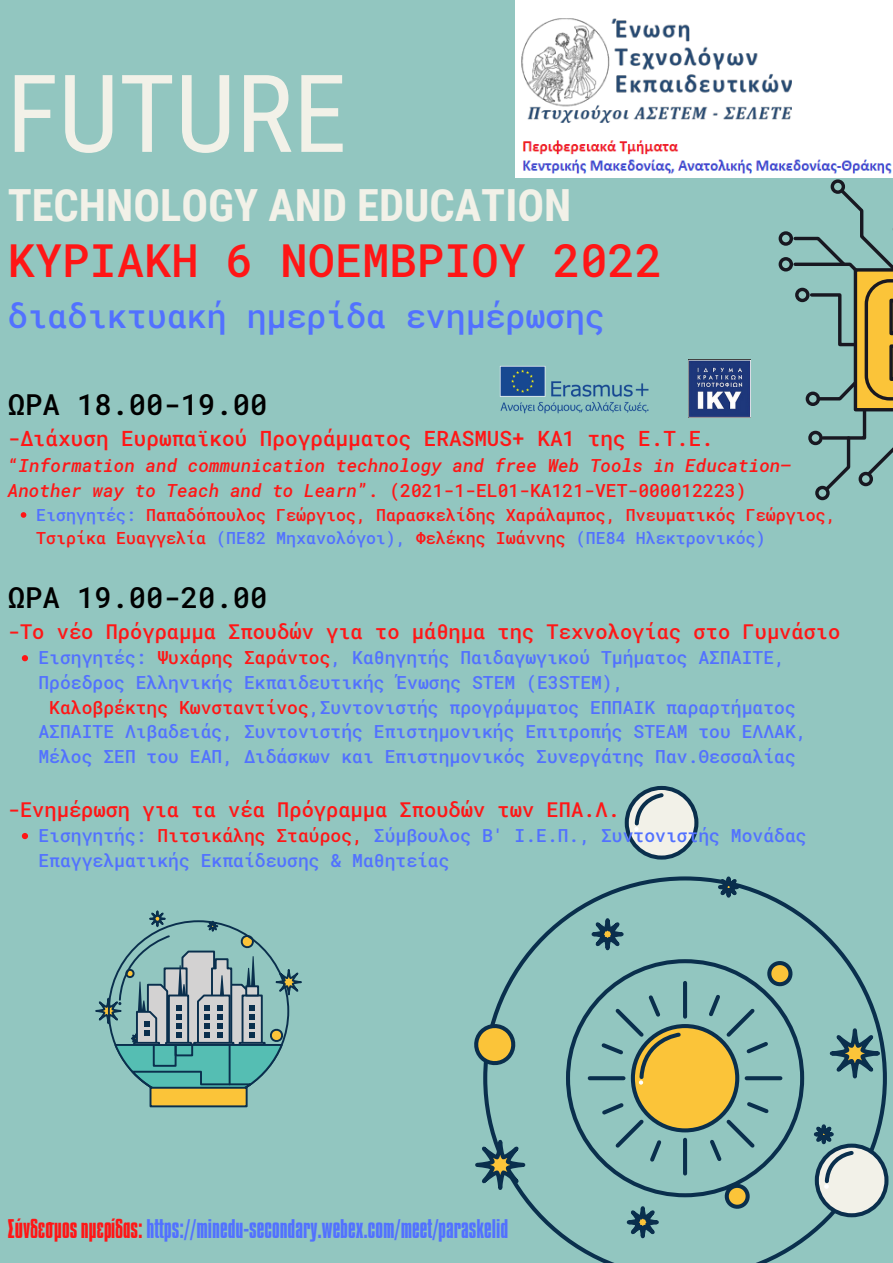
<style>
.page{position:relative;width:893px;height:1263px;background:#92c6c0}
.page>*{position:absolute;margin:0;border:0;box-sizing:border-box;transform-origin:0 0}
.t1{font:107.93px "Roboto Condensed";color:#f2f1e8}
.t2{font:500 45.45px "Roboto Mono";color:#ff1616}
.t3{font:700 44.33px "Roboto Condensed";color:#f2f1e8}
.t4{font:500 33.15px "Roboto Mono";color:#5271ff}
.t5{font:500 28.88px "Roboto Mono";color:#000}
.t6{font:23.17px "Aka Acid GR Compacta";color:#5271ff}
.t7{font:500 21px "Roboto Mono";color:#ff1616}
.t8{font:500 20.4px "Roboto Mono";color:#ff1616}
.t9{font:500 18px/24.8px "Roboto Mono";color:#5271ff}
.t10{font:italic 500 18px/24.8px "Roboto Mono";color:#ff1616}
.t11{font:500 16.65px/23.1px "Roboto Mono";color:#ff1616}
.s1{font-style:normal}
.s2{color:#5271ff}
.s3{color:#ff1616}
</style>
<div class="page">
<svg style="left:474px;top:837px;width:414px;height:426px"></svg>
<div style="left:627px;top:788px;width:69px;height:69px;background:#f2f1e8;border-radius:50%"></div>
<div style="left:625px;top:786px;width:73px;height:73px;border:4px solid #0a2f4d;border-radius:50%"></div>
<svg style="left:632px;top:791px;width:32px;height:40px"></svg>
<svg style="left:95px;top:910px;width:207px;height:177px"></svg>
<hr style="left:229px;top:1045px;width:2px;height:39px;background:#0a2f4d">
<div style="left:150px;top:1088px;width:97px;height:18px;background:#fbc439"></div>
<div style="left:149px;top:1087px;width:99px;height:20px;border:2px solid #0a2f4d"></div>
<div style="left:153px;top:1044px;width:24px;height:23px;border:2px solid #0a2f4d"></div>
<div style="left:175px;top:1044px;width:18px;height:12px;border:2px solid #0a2f4d"></div>
<div style="left:830px;top:179px;width:15px;height:15px;border:3px solid #181821;border-radius:50%"></div>
<div style="left:778px;top:231px;width:15px;height:15px;border:3px solid #181821;border-radius:50%"></div>
<div style="left:778px;top:257px;width:15px;height:14px;border:3px solid #181821;border-radius:50%"></div>
<div style="left:815px;top:486px;width:14px;height:14px;border:3px solid #181821;border-radius:50%"></div>
<svg style="left:791px;top:186px;width:102px;height:307px"></svg>
<img style="left:515px;top:0;width:378px;height:177px">
<svg style="left:21px;top:512px;width:5px;height:6px"></svg>
<svg style="left:22px;top:655px;width:6px;height:6px"></svg>
<svg style="left:22px;top:833px;width:6px;height:6px"></svg>
<img style="left:499px;top:365px;width:150px;height:49px">
<img style="left:689px;top:359px;width:62px;height:59px">
<h1 class="t1" style="left:6px;top:52px;width:342px">FUTURE</h1>
<h3 class="t3" style="left:8px;top:180px;width:565px">TECHNOLOGY AND EDUCATION</h3>
<h2 class="t2" style="left:8px;top:230px;width:656px">ΚΥΡΙΑΚΗ 6 ΝΟΕΜΒΡΙΟΥ 2022</h2>
<h3 class="t4" style="left:8px;top:293px;width:599px">διαδικτυακή ημερίδα ενημέρωσης</h3>
<h3 class="t5" style="left:8px;top:384px;width:261px">ΩΡΑ 18.00-19.00</h3>
<p class="t7" style="left:8px;top:424px;width:707px">-Διάχυση Ευρωπαϊκού Προγράμματος ERASMUS+ ΚΑ1 της Ε.Τ.Ε.</p>
<p class="t10" style="left:8px;top:453px;width:785px"><span class="s1">“</span>Information and communication technology and free Web Tools in Education–<br>Another way to Teach and to Learn<span class="s1">”. (2021-1-EL01-KA121-VET-000012223)</span></p>
<p class="t11" style="left:36px;top:502px;width:801px"><span class="s2">Eισηγητές:</span> Παπαδόπουλος Γεώργιος, Παρασκελίδης Χαράλαμπος, Πνευματικός Γεώργιος,<br>Τσιρίκα Ευαγγελία <span class="s2">(ΠΕ82 Μηχανολόγοι),</span> Φελέκης Ιωάννης <span class="s2">(ΠΕ84 Ηλεκτρονικός)</span></p>
<h3 class="t5" style="left:8px;top:578px;width:261px">ΩΡΑ 19.00-20.00</h3>
<p class="t8" style="left:8px;top:617px;width:834px">-Το νέο Πρόγραμμα Σπουδών για το μάθημα της Τεχνολογίας στο Γυμνάσιο</p>
<p class="t9" style="left:38px;top:645px;width:748px">Εισηγητές: <span class="s3">Ψυχάρης Σαράντος</span>, Καθηγητής Παιδαγωγικού Τμήματος ΑΣΠΑΙΤΕ,<br>Πρόεδρος Ελληνικής Εκπαιδευτικής Ένωσης STEM (Ε3STEM),</p>
<p class="t9" style="left:38px;top:694px;width:769px;text-indent:11px"><span class="s3">Καλοβρέκτης Κωνσταντίνος</span>,Συντονιστής προγράμματος ΕΠΠΑΙΚ παραρτήματος<br>ΑΣΠΑΙΤΕ Λιβαδειάς, Συντονιστής Επιστημονικής Επιτροπής STEAM του ΕΛΛΑΚ,<br>Μέλος ΣΕΠ του ΕΑΠ, Διδάσκων και Επιστημονικός Συνεργάτης Παν.Θεσσαλίας</p>
<p class="t8" style="left:8px;top:795px;width:614px">-Ενημέρωση για τα νέα Πρόγραμμα Σπουδών των ΕΠΑ.Λ.</p>
<p class="t9" style="left:38px;top:822px;width:769px">Εισηγητής: <span class="s3">Πιτσικάλης Σταύρος,</span> Σύμβουλος Β' Ι.Ε.Π., Συντονιστής Μονάδας<br>Επαγγελματικής Εκπαίδευσης &amp; Μαθητείας</p>
<p class="t6" style="left:8px;top:1219px;width:502px"><span class="s3">Σύνδεσμοςημερίδας:</span>https://minedu-secondary.webex.com/meet/paraskelid</p>
</div>
